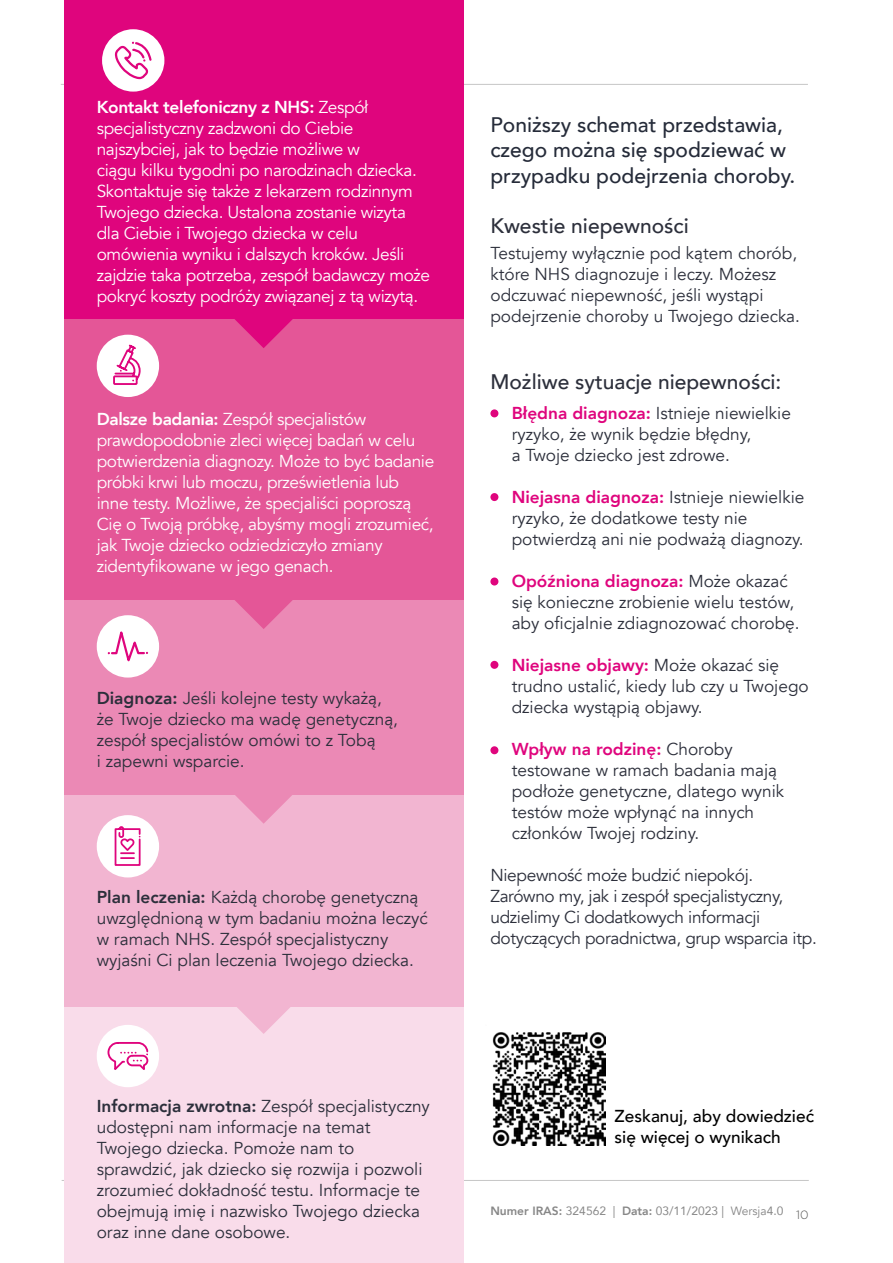
<style>
.page{position:relative;width:893px;height:1263px;background:#fff}
.page>*{position:absolute;margin:0;border:0;box-sizing:border-box;transform-origin:0 0}
.Subtitle{font:500 21px/25.5px "Avenir";color:#252b39}
.Subtitle-2{font:500 21px "Avenir";color:#2c2f3b}
.Body_copy{font:17.25px/21px "Avenir";color:#2c2f3b}
.Body_copy-2{font:17.25px/21px "Avenir";letter-spacing:-.02em;color:#fff}
.Body_copy-3{font:17.25px/21px "Avenir";letter-spacing:-.02em;color:#2c2f3b}
.t1{font:500 17.25px/21px "Avenir";color:#000}
.t2{font:12px "Avenir";color:#878787}
.t3{font:300 12px "Gotham";color:#575756}
.s1{font-weight:800}
.s2{font-weight:800;color:#df057d}
.s3{font-style:inherit}
</style>
<div class="page">
<hr style="left:61px;top:84px;width:747px;height:1px;background:#c6c6c6">
<hr style="left:62px;top:1180px;width:747px;height:1px;background:#c6c6c6">
<div style="left:64px;top:1001px;width:399px;height:262px;background:#f9dcea"></div>
<div style="left:64px;top:721px;width:399px;height:286px;background:#f2b5d1"></div>
<div style="left:64px;top:599px;width:399px;height:196px;background:#eb89b5"></div>
<svg style="left:235px;top:795px;width:57px;height:29px"></svg>
<div style="left:64px;top:0;width:399px;height:319px;background:#df057d"></div>
<div style="left:64px;top:319px;width:399px;height:280px;background:#e45697"></div>
<svg style="left:175px;top:599px;width:177px;height:30px"></svg>
<div style="left:102px;top:29px;width:62px;height:63px;background:#fff;border-radius:50%"></div>
<svg style="left:234px;top:319px;width:59px;height:29px"></svg>
<div style="left:97px;top:335px;width:62px;height:62px;background:#fff;border-radius:50%"></div>
<div style="left:97px;top:615px;width:62px;height:62px;background:#fff;border-radius:50%"></div>
<div style="left:97px;top:815px;width:62px;height:62px;background:#fff;border-radius:50%"></div>
<svg style="left:113px;top:344px;width:28px;height:41px"></svg>
<svg style="left:109px;top:631px;width:39px;height:31px"></svg>
<svg style="left:114px;top:826px;width:27px;height:40px"></svg>
<svg style="left:114px;top:41px;width:39px;height:51px"></svg>
<div style="left:490px;top:409px;width:8px;height:8px;background:#df057d;border-radius:50%"></div>
<div style="left:490px;top:493px;width:8px;height:8px;background:#df057d;border-radius:50%"></div>
<div style="left:490px;top:577px;width:8px;height:8px;background:#df057d;border-radius:50%"></div>
<div style="left:490px;top:661px;width:8px;height:8px;background:#df057d;border-radius:50%"></div>
<div style="left:490px;top:746px;width:8px;height:8px;background:#df057d;border-radius:50%"></div>
<img style="left:492px;top:1032px;width:114px;height:113px">
<svg style="left:237px;top:1007px;width:53px;height:27px"></svg>
<div style="left:97px;top:1025px;width:62px;height:62px;background:#fff;border-radius:50%"></div>
<svg style="left:107px;top:1042px;width:42px;height:28px"></svg>
<p class="Body_copy-2" style="left:97px;top:97px;width:335px"><span class="s1">Kontakt telefoniczny z NHS:</span> Zespół specjalistyczny zadzwoni do Ciebie najszybciej, jak to będzie możliwe w<br>ciągu kilku tygodni po narodzinach dziecka.<br>Skontaktuje się także z lekarzem rodzinnym Twojego dziecka. Ustalona zostanie wizyta dla Ciebie i Twojego dziecka w celu omówienia wyniku i dalszych kroków. Jeśli zajdzie taka potrzeba, zespół badawczy może pokryć koszty podróży związanej z tą wizytą.</p>
<p class="Body_copy-2" style="left:97px;top:409px;width:339px"><span class="s1">Dalsze badania:</span> Zespół specjalistów prawdopodobnie zleci więcej badań w celu potwierdzenia diagnozy. Może to być badanie próbki krwi lub moczu, prześwietlenia lub inne testy. Możliwe, że specjaliści poproszą Cię o Twoją próbkę, abyśmy mogli zrozumieć, jak Twoje dziecko odziedziczyło zmiany zidentyfikowane w jego genach.</p>
<p class="Body_copy" style="left:97px;top:688px;width:303px"><span class="s1">Diagnoza:</span> Jeśli kolejne testy wykażą, że Twoje dziecko ma wadę genetyczną, zespół specjalistów omówi to z Tobą<br>i zapewni wsparcie.</p>
<p class="Body_copy" style="left:97px;top:887px;width:333px"><span class="s1">Plan leczenia:</span> Każdą chorobę genetyczną uwzględnioną w tym badaniu można leczyć w ramach NHS. Zespół specjalistyczny wyjaśni Ci plan leczenia Twojego dziecka.</p>
<p class="Body_copy" style="left:97px;top:1096px;width:335px"><span class="s1">Informacja zwrotna:</span> Zespół specjalistyczny udostępni nam informacje na temat Twojego dziecka. Pomoże nam to sprawdzić, jak dziecko się rozwija i pozwoli zrozumieć dokładność testu. Informacje te obejmują imię i nazwisko Twojego dziecka oraz inne dane osobowe.</p>
<p class="Subtitle" style="left:490px;top:110px;width:307px">Poniższy schemat przedstawia, czego można się spodziewać w przypadku podejrzenia choroby.</p>
<p class="Subtitle-2" style="left:490px;top:208px;width:200px">Kwestie niepewności</p>
<p class="Body_copy" style="left:490px;top:242px;width:311px">Testujemy wyłącznie pod kątem chorób, które NHS diagnozuje i leczy. Możesz odczuwać niepewność, jeśli wystąpi podejrzenie choroby u Twojego dziecka.</p>
<p class="Subtitle-2" style="left:490px;top:364px;width:292px">Możliwe sytuacje niepewności:</p>
<p class="Body_copy" style="left:512px;top:402px;width:281px"><span class="s2">Błędna diagnoza:</span> Istnieje niewielkie ryzyko, że wynik będzie błędny,<br>a Twoje dziecko jest zdrowe.</p>
<p class="Body_copy" style="left:512px;top:486px;width:294px"><span class="s2">Niejasna diagnoza:</span> Istnieje niewielkie ryzyko, że dodatkowe testy nie potwierdzą ani nie podważą diagnozy.</p>
<p class="Body_copy" style="left:512px;top:570px;width:289px"><span class="s2">Opóźniona diagnoza:</span> Może okazać się konieczne zrobienie wielu testów, aby oficjalnie zdiagnozować chorobę.</p>
<p class="Body_copy" style="left:512px;top:654px;width:299px"><span class="s2">Niejasne objawy:</span> Może okazać się trudno ustalić, kiedy lub czy u Twojego dziecka wystąpią objawy.</p>
<p class="Body_copy" style="left:512px;top:738px;width:274px"><span class="s2">Wpływ na rodzinę:</span> Choroby testowane w ramach badania mają podłoże genetyczne, dlatego wynik testów może wpłynąć na innych członków Twojej rodziny.</p>
<p class="Body_copy-3" style="left:490px;top:864px;width:328px">Niepewność może budzić niepokój.<br>Zarówno my, jak i zespół specjalistyczny, udzielimy Ci dodatkowych informacji dotyczących poradnictwa, grup wsparcia itp.</p>
<p class="t1" style="left:615px;top:1105px;width:201px">Zeskanuj, aby dowiedzieć się więcej o wynikach</p>
<p class="t2" style="left:490px;top:1202px;width:294px"><span class="s1">Numer IRAS:</span> 324562 | <span class="s1">Data:</span> 03/11/2023 | <span class="s3">Wersja</span>4.0</p>
<p class="t3" style="left:796px;top:1208px;width:14px">10</p>
</div>
